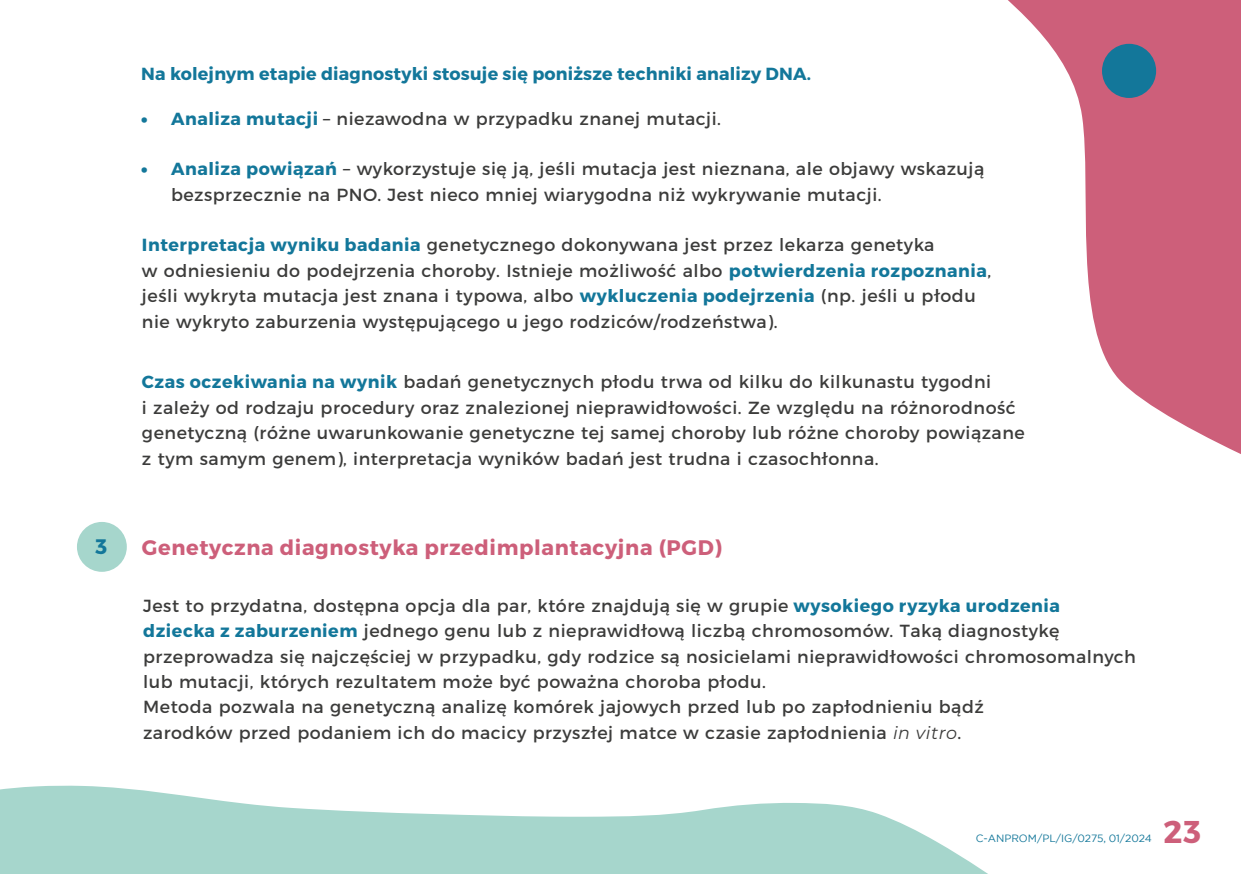
<style>
.page{position:relative;width:1241px;height:874px;background:#fff}
.page>*{position:absolute;margin:0;border:0;box-sizing:border-box;transform-origin:0 0}
.t1{font:700 31.5px "Montserrat";color:#cd5f7a}
.t2{font:700 21px "Montserrat";letter-spacing:.03em;color:#cd5f7a}
.t3{font:700 21px "Montserrat";color:#13779a}
.t4{font:17.5px/25.4px "Montserrat";letter-spacing:.03em;color:#3c3c3b}
.t5{font:700 17.5px "Montserrat";letter-spacing:.01em;color:#13779a}
.t6{font:10.5px "Gotham";color:#13779a}
.s1{font-weight:900;color:#13779a}
.s2{font-weight:700;color:#13779a}
.s3{font-style:italic}
</style>
<div class="page">
<svg style="left:1008px;top:0;width:232px;height:454px;fill:#cd5f7a"></svg>
<div style="left:1101px;top:44px;width:54px;height:54px;background:#13779a;border-radius:50%"></div>
<svg style="left:0;top:785px;width:987px;height:88px;fill:#a6d6cc"></svg>
<div style="left:77px;top:521px;width:50px;height:50px;background:#a6d6cc;border-radius:50%"></div>
<p class="t5" style="left:141px;top:63px;width:671px">Na kolejnym etapie diagnostyki stosuje się poniższe techniki analizy DNA.</p>
<p class="t4" style="left:141px;top:105px;width:581px"><span class="s1">•</span> <span class="s2">Analiza mutacji</span> – niezawodna w przypadku znanej mutacji.</p>
<p class="t4" style="left:171px;top:155px;width:814px;text-indent:-30px"><span class="s1">•</span> <span class="s2">Analiza powiązań</span> – wykorzystuje się ją, jeśli mutacja jest nieznana, ale objawy wskazują bezsprzecznie na PNO. Jest nieco mniej wiarygodna niż wykrywanie mutacji.</p>
<p class="t4" style="left:142px;top:231px;width:850px"><span class="s2">Interpretacja wyniku badania</span> genetycznego dokonywana jest przez lekarza genetyka<br>w odniesieniu do podejrzenia choroby. Istnieje możliwość albo <span class="s2">potwierdzenia rozpoznania</span>, jeśli wykryta mutacja jest znana i typowa, albo <span class="s2">wykluczenia podejrzenia</span> (np. jeśli u płodu nie wykryto zaburzenia występującego u jego rodziców/rodzeństwa).</p>
<p class="t4" style="left:142px;top:368px;width:884px"><span class="s2">Czas oczekiwania na wynik</span> badań genetycznych płodu trwa od kilku do kilkunastu tygodni<br>i zależy od rodzaju procedury oraz znalezionej nieprawidłowości. Ze względu na różnorodność genetyczną (różne uwarunkowanie genetyczne tej samej choroby lub różne choroby powiązane z tym samym genem), interpretacja wyników badań jest trudna i czasochłonna.</p>
<p class="t3" style="left:96px;top:532px;width:13px">3</p>
<p class="t2" style="left:142px;top:534px;width:581px">Genetyczna diagnostyka przedimplantacyjna (PGD)</p>
<p class="t4" style="left:143px;top:591px;width:994px">Jest to przydatna, dostępna opcja dla par, które znajdują się w grupie <span class="s2">wysokiego ryzyka urodzenia dziecka z zaburzeniem</span> jednego genu lub z nieprawidłową liczbą chromosomów. Taką diagnostykę przeprowadza się najczęściej w przypadku, gdy rodzice są nosicielami nieprawidłowości chromosomalnych lub mutacji, których rezultatem może być poważna choroba płodu.<br>Metoda pozwala na genetyczną analizę komórek jajowych przed lub po zapłodnieniu bądź<br>zarodków przed podaniem ich do macicy przyszłej matce w czasie zapłodnienia <span class="s3">in vitro</span>.</p>
<p class="t6" style="left:975px;top:831px;width:178px">C-ANPROM/PL/IG/0275, 01/2024</p>
<h1 class="t1" style="left:1163px;top:811px;width:39px">23</h1>
</div>
